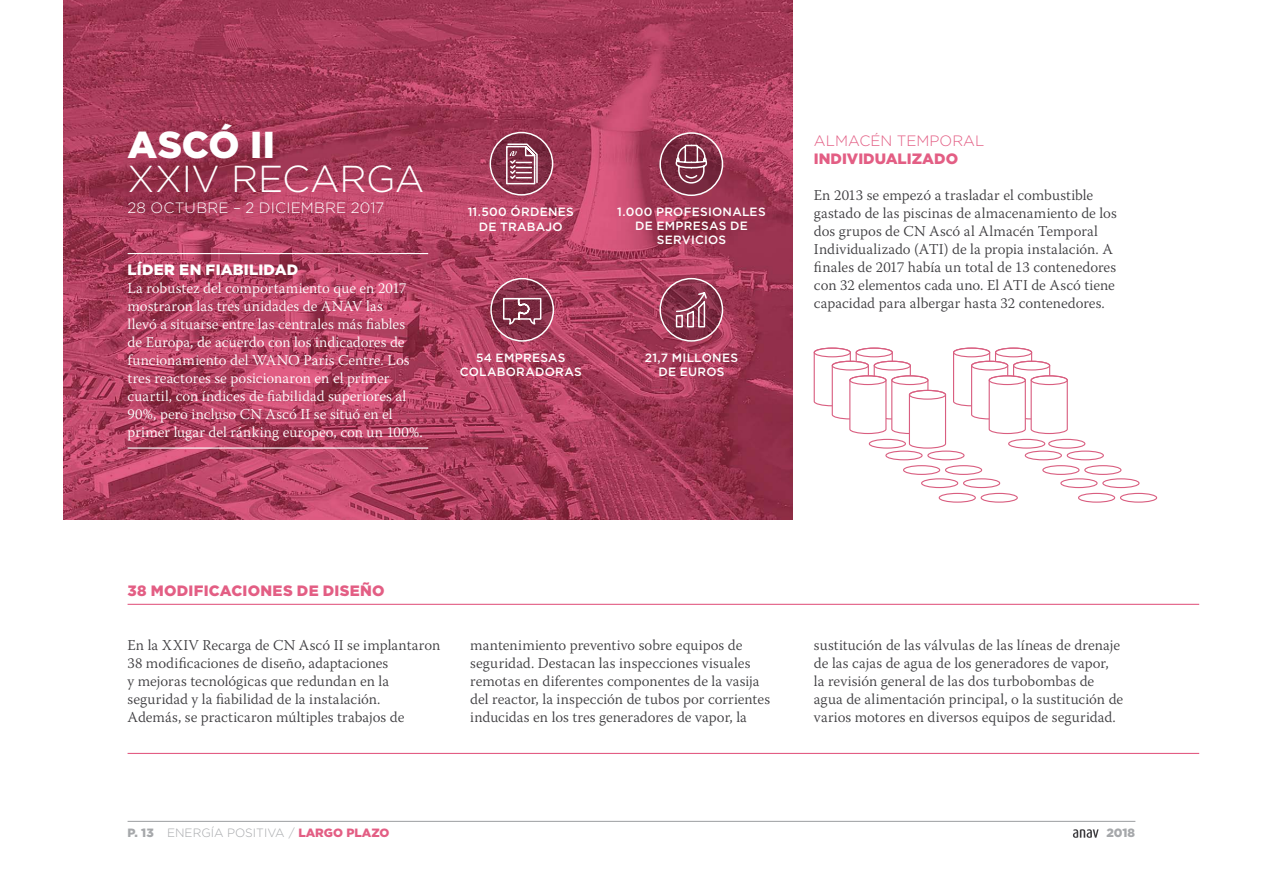
<style>
.page{position:relative;width:1263px;height:893px;background:#fff}
.page>*{position:absolute;margin:0;border:0;box-sizing:border-box;transform-origin:0 0}
.t1{font:300 37.5px "Gotham";letter-spacing:-.01em;color:#fff}
.t2{font:900 37.5px "Gotham";color:#fff}
.t3{font:300 15px/18px "Warnock Pro";letter-spacing:.005em;color:#3e3d40}
.t4{font:300 15px/18px "Warnock Pro";color:#fff}
.t5{font:900 15px "Gotham";letter-spacing:.01em;color:#e35e84}
.t6{font:300 15px "Gotham";letter-spacing:.015em;color:#fff}
.t7{font:900 15px "Gotham";letter-spacing:.02em;color:#fff}
.t8{font:300 15px "Gotham";color:#e35e84}
.t9{font:500 12px/14.4px "Gotham";letter-spacing:.025em;color:#fff;text-align:center}
.t10{font:300 12px "Gotham";color:#a6a8ab}
.t11{font:900 12px "Gotham";color:#a6a8ab}
.s1{font-weight:900}
.s2{font-weight:900;color:#e35e84}
</style>
<div class="page">
<hr style="left:128px;top:821px;width:1007px;height:1px;background:#a6a8ab">
<svg style="left:1073px;top:829px;width:25px;height:9px"></svg>
<img style="left:64px;top:0;width:729px;height:520px">
<hr style="left:128px;top:447px;width:300px;height:2px;background:#fff">
<hr style="left:128px;top:253px;width:300px;height:1px;background:#fff">
<svg style="left:489px;top:131px;width:235px;height:211px;background:#ab4562"></svg>
<svg style="left:505px;top:143px;width:33px;height:42px"></svg>
<hr style="left:128px;top:604px;width:1071px;height:1px;background:#e35e84">
<hr style="left:128px;top:753px;width:1071px;height:1px;background:#e35e84">
<svg style="left:813px;top:347px;width:345px;height:156px"></svg>
<h1 class="t2" style="left:128px;top:118px;width:149px">ASCÓ II</h1>
<h1 class="t1" style="left:128px;top:155px;width:298px">XXIV RECARGA</h1>
<p class="t6" style="left:128px;top:198px;width:258px">28 OCTUBRE – 2 DICIEMBRE 2017</p>
<p class="t7" style="left:128px;top:259px;width:172px">LÍDER EN FIABILIDAD</p>
<p class="t4" style="left:128px;top:279px;width:297px">La robustez del comportamiento que en 2017 mostraron las tres unidades de ANAV las<br>llevó a situarse entre las centrales más fiables de Europa, de acuerdo con los indicadores de funcionamiento del WANO Paris Centre. Los tres reactores se posicionaron en el primer cuartil, con índices de fiabilidad superiores al 90%, pero incluso CN Ascó II se situó en el primer lugar del ránking europeo, con un 100%.</p>
<p class="t9" style="left:468px;top:204px;width:108px;line-height:15px">11.500 ÓRDENES<br>DE TRABAJO</p>
<p class="t9" style="left:617px;top:204px;width:150px">1.000 PROFESIONALES<br>DE EMPRESAS DE<br>SERVICIOS</p>
<p class="t9" style="left:460px;top:350px;width:123px">54 EMPRESAS<br>COLABORADORAS</p>
<p class="t9" style="left:645px;top:350px;width:95px">21,7 MILLONES<br>DE EUROS</p>
<p class="t8" style="left:814px;top:131px;width:172px">ALMACÉN TEMPORAL</p>
<p class="t5" style="left:814px;top:148px;width:146px">INDIVIDUALIZADO</p>
<p class="t3" style="left:814px;top:185px;width:304px">En 2013 se empezó a trasladar el combustible gastado de las piscinas de almacenamiento de los dos grupos de CN Ascó al Almacén Temporal Individualizado (ATI) de la propia instalación. A finales de 2017 había un total de 13 contenedores con 32 elementos cada uno. El ATI de Ascó tiene capacidad para albergar hasta 32 contenedores.</p>
<p class="t5" style="left:128px;top:580px;width:259px">38 MODIFICACIONES DE DISEÑO</p>
<p class="t3" style="left:128px;top:635px;width:314px">En la XXIV Recarga de CN Ascó II se implantaron 38 modificaciones de diseño, adaptaciones<br>y mejoras tecnológicas que redundan en la seguridad y la fiabilidad de la instalación.<br>Además, se practicaron múltiples trabajos de</p>
<p class="t3" style="left:470px;top:635px;width:301px">mantenimiento preventivo sobre equipos de seguridad. Destacan las inspecciones visuales remotas en diferentes componentes de la vasija del reactor, la inspección de tubos por corrientes inducidas en los tres generadores de vapor, la</p>
<p class="t3" style="left:814px;top:635px;width:311px">sustitución de las válvulas de las líneas de drenaje de las cajas de agua de los generadores de vapor,<br>la revisión general de las dos turbobombas de agua de alimentación principal, o la sustitución de varios motores en diversos equipos de seguridad.</p>
<p class="t10" style="left:128px;top:825px;width:263px"><span class="s1">P. 13</span> ENERGÍA POSITIVA / <span class="s2">LARGO PLAZO</span></p>
<p class="t11" style="left:1106px;top:825px;width:30px">2018</p>
</div>
